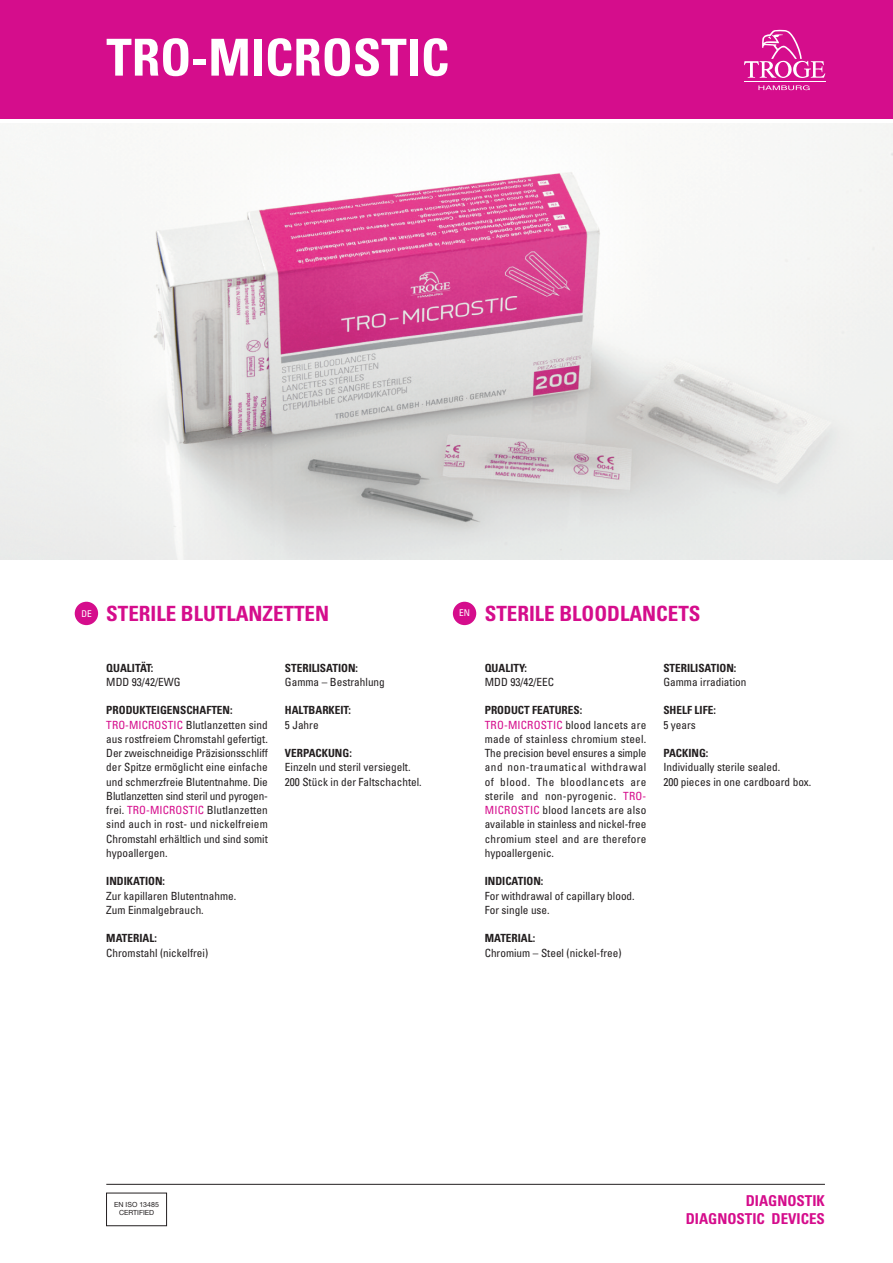
<style>
.page{position:relative;width:893px;height:1263px;background:#fff}
.page>*{position:absolute;margin:0;border:0;box-sizing:border-box;transform-origin:0 0}
.t1{font:51px "Univers Com 67 Bold Cond";color:#fff}
.t2{font:21px "Univers Com 67 Bold Cond";color:#d50d8c}
.t3{font:15px/18px "Univers Com 67 Bold Cond";color:#d50d8c;text-align:right}
.t4{font:condensed 11.25px/14.2px "Univers Com 57";color:#231f20}
.t5{font:11.25px "Univers Com 67 Bold Cond";color:#231f20}
.t6{font:condensed 9.3px "Univers Com 57";color:#fff}
.t7{font:7.05px/8.4px "Helvetica Neue";color:#231f20;text-align:center}
.s1{color:#d50d8c}
</style>
<div class="page">
<div style="left:0;top:0;width:893px;height:119px;background:#d50d8c"></div>
<hr style="left:106px;top:1184px;width:719px;height:1px;background:#231f20">
<div style="left:75px;top:602px;width:23px;height:23px;background:#d50d8c;border-radius:50%"></div>
<div style="left:453px;top:602px;width:23px;height:23px;background:#d50d8c;border-radius:50%"></div>
<hr style="left:744px;top:81px;width:81px;height:1px;background:#fff">
<svg style="left:744px;top:30px;width:81px;height:48px"></svg>
<svg style="left:758px;top:85px;width:52px;height:5px"></svg>
<div style="left:106px;top:1193px;width:61px;height:33px;border:1px solid #231f20"></div>
<img style="left:0;top:123px;width:893px;height:436px">
<h1 class="t1" style="left:106px;top:26px;width:344px">TRO-MICROSTIC</h1>
<h2 class="t2" style="left:106px;top:601px;width:224px">STERILE BLUTLANZETTEN</h2>
<h2 class="t2" style="left:485px;top:601px;width:217px">STERILE BLOODLANCETS</h2>
<p class="t6" style="left:81px;top:608px;width:12px">DE</p>
<p class="t6" style="left:459px;top:607px;width:12px">EN</p>
<p class="t5" style="left:106px;top:661px;width:49px">QUALITÄT:</p>
<p class="t4" style="left:106px;top:674px;width:76px">MDD 93/42/EWG</p>
<p class="t5" style="left:106px;top:703px;width:128px">PRODUKTEIGENSCHAFTEN:</p>
<p class="t4" style="left:106px;top:717px;width:163px;text-align:justify"><span class="s1">TRO-MICROSTIC</span> Blutlanzetten sind aus rostfreiem Chromstahl gefertigt.<br>Der zweischneidige Präzisionsschliff der Spitze ermöglicht eine einfache und schmerzfreie Blutentnahme. Die Blutlanzetten sind steril und pyrogen&shy;frei. <span class="s1">TRO-MICROSTIC</span> Blutlanzetten sind auch in rost- und nickelfreiem Chromstahl erhältlich und sind somit hypoallergen.</p>
<p class="t5" style="left:106px;top:874px;width:60px">INDIKATION:</p>
<p class="t4" style="left:106px;top:888px;width:131px">Zur kapillaren Blutentnahme.<br>Zum Einmalgebrauch.</p>
<p class="t5" style="left:106px;top:931px;width:52px">MATERIAL:</p>
<p class="t4" style="left:106px;top:945px;width:103px">Chromstahl (nickelfrei)</p>
<p class="t5" style="left:285px;top:661px;width:75px">STERILISATION:</p>
<p class="t4" style="left:285px;top:674px;width:101px">Gamma – Bestrahlung</p>
<p class="t5" style="left:285px;top:703px;width:68px">HALTBARKEIT:</p>
<p class="t4" style="left:285px;top:717px;width:35px">5 Jahre</p>
<p class="t5" style="left:285px;top:746px;width:68px">VERPACKUNG:</p>
<p class="t4" style="left:285px;top:760px;width:138px">Einzeln und steril versiegelt.<br>200 Stück in der Faltschachtel.</p>
<p class="t5" style="left:485px;top:661px;width:44px">QUALITY:</p>
<p class="t4" style="left:485px;top:674px;width:71px">MDD 93/42/EEC</p>
<p class="t5" style="left:485px;top:703px;width:99px">PRODUCT FEATURES:</p>
<p class="t4" style="left:485px;top:717px;width:163px;text-align:justify"><span class="s1">TRO-MICROSTIC</span> blood lancets are made of stainless chromium steel.<br>The precision bevel ensures a simple and non-traumatical withdrawal of blood. The bloodlancets are sterile and non-pyrogenic. <span class="s1">TRO-MICROSTIC</span> blood lancets are also available in stainless and nickel-free chromium steel and are therefore hypoallergenic.</p>
<p class="t5" style="left:485px;top:874px;width:60px">INDICATION:</p>
<p class="t4" style="left:485px;top:888px;width:151px">For withdrawal of capillary blood.<br>For single use.</p>
<p class="t5" style="left:485px;top:931px;width:52px">MATERIAL:</p>
<p class="t4" style="left:485px;top:945px;width:138px">Chromium – Steel (nickel-free)</p>
<p class="t5" style="left:663px;top:661px;width:75px">STERILISATION:</p>
<p class="t4" style="left:663px;top:674px;width:85px">Gamma irradiation</p>
<p class="t5" style="left:663px;top:703px;width:54px">SHELF LIFE:</p>
<p class="t4" style="left:663px;top:717px;width:34px">5 years</p>
<p class="t5" style="left:663px;top:746px;width:47px">PACKING:</p>
<p class="t4" style="left:663px;top:760px;width:150px">Individually sterile sealed.<br>200 pieces in one cardboard box.</p>
<p class="t7" style="left:114px;top:1201px;width:46px">EN ISO 13485<br>CERTIFIED</p>
<h3 class="t3" style="left:686px;top:1192px;width:141px">DIAGNOSTIK<br>DIAGNOSTIC DEVICES</h3>
</div>
